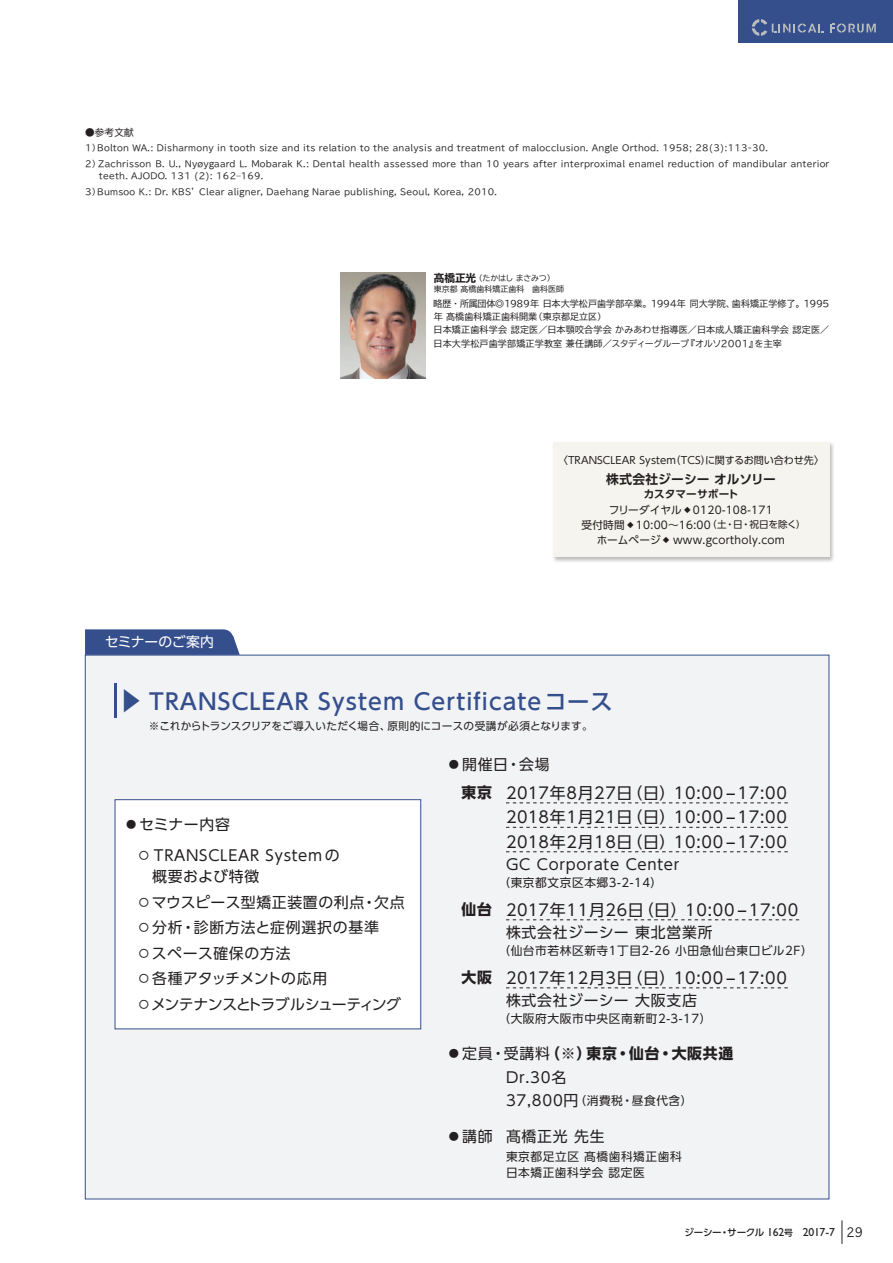
<style>
.page{position:relative;width:893px;height:1263px;background:#fff}
.page>*{position:absolute;margin:0;border:0;box-sizing:border-box;transform-origin:0 0}
.t1{font:300 25.5px "UD Shin Go Pr 6 N";color:#354e8c}
.t2{font:500 22.35px "UD Shin Go Pr 6 N";letter-spacing:.05em;color:#354e8c}
.t3{font:15.9px/24.5px "UD Shin Go Pr 6 N";letter-spacing:.05em;color:#231f20;text-align:justify}
.t4{font:14.85px/30.8px "UD Shin Go Pr 6 N";letter-spacing:.05em;color:#231f20}
.t5{font:14.85px/25.5px "UD Shin Go Pr 6 N";letter-spacing:.025em;color:#231f20}
.t6{font:13.8px "UD Shin Go Pr 6 N";letter-spacing:-.005em;color:#fff}
.t7{font:700 12.75px "UD Shin Go Pr 6 N De";color:#231f20}
.t8{font:11.7px/15.9px "UD Shin Go Pr 6 N";letter-spacing:.05em;color:#231f20}
.t9{font:10.65px/14.9px "UD Shin Go Pr 6 N";letter-spacing:.025em;color:#231f20;text-align:center}
.t10{font:10.65px "UD Shin Go Pr 6 N";letter-spacing:.005em;color:#231f20}
.t11{font:700 10.65px "UD Shin Go Pr 6 N De";letter-spacing:.005em;color:#231f20}
.t12{font:10.05px "UD Shin Go Pr 6 N";letter-spacing:.005em;color:#231f20}
.t13{font:500 9.6px "UD Shin Go Pro";letter-spacing:-.045em;color:#231f20}
.t14{font:9.6px "TBUD Go Std";color:#231f20}
.t15{font:9px/13.4px "TBUD Go Std";letter-spacing:.01em;color:#231f20}
.t16{font:8.55px/15.9px "TBUD Go Std";letter-spacing:.025em;color:#231f20}
.t17{font:7.95px/12px "TBUD Go Std";color:#231f20}
.s1{font-family:"UD Shin Go Pr 6 N"}
.s2{font-weight:700;font-stretch:expanded;font-size:10.65px}
.s3{font-size:9.6px}
.s4{font-weight:700;font-size:14.85px}
.s5{font-weight:700}
.s6{font-size:14.85px}
.s7{font-family:"Gill Sans Std";font-weight:400;font-size:11.7px}
.s8{font-size:8.7px}
.s9{font-family:"Copperplate Gothic Std 29 AB";font-weight:400;font-size:13.35px}
</style>
<div class="page">
<img style="left:340px;top:272px;width:85px;height:106px">
<svg style="left:85px;top:629px;width:155px;height:26px"></svg>
<div style="left:85px;top:655px;width:744px;height:544px;background:#f2f3f4"></div>
<div style="left:552px;top:441px;width:283px;height:122px;background:#231f20;opacity:.3"></div>
<div style="left:553px;top:442px;width:276px;height:115px;background:#f5f4ef"></div>
<div style="left:115px;top:800px;width:306px;height:229px;background:#fff"></div>
<div style="left:115px;top:799px;width:306px;height:230px;border:1px solid #354e8c"></div>
<hr style="left:115px;top:684px;width:2px;height:34px;background:#354e8c">
<svg style="left:506px;top:802px;width:282px;height:1px"></svg>
<svg style="left:506px;top:827px;width:282px;height:1px"></svg>
<svg style="left:506px;top:851px;width:282px;height:1px"></svg>
<svg style="left:506px;top:919px;width:293px;height:1px"></svg>
<svg style="left:506px;top:987px;width:282px;height:1px"></svg>
<div style="left:739px;top:0;width:154px;height:43px;background:#354e8c"></div>
<svg style="left:830px;top:23px;width:46px;height:10px"></svg>
<svg style="left:752px;top:19px;width:71px;height:17px"></svg>
<svg style="left:842px;top:1220px;width:1px;height:24px"></svg>
<p class="t14" style="left:85px;top:124px;width:50px">●参考文献</p>
<p class="t16" style="left:85px;top:140px;width:746px">1）Bolton WA.: Disharmony in tooth size and its relation to the analysis and treatment of malocclusion. An<span class="s1">g</span>le Orthod. 1958; 28(3):113-30.<br>2）Zachrisson B. U., Nyøy<span class="s1">g</span>aard L. Mobarak K.: Dental health assessed more than 10 years after interproximal enamel reduction of mandibular anterior</p>
<p class="t16" style="left:85px;top:167px;width:414px;text-indent:14px">teeth. AJODO. 131 (2): 162–169.<br>3）Bumsoo K.: Dr. KBS’Clear ali<span class="s1">g</span>ner, Daehan<span class="s1">g</span> Narae publishin<span class="s1">g</span>, Seoul, Korea, 2010.</p>
<p class="t17" style="left:434px;top:271px;width:132px"><span class="s2">髙橋正光</span>（たかはし まさみつ）東京都 髙橋歯科矯正歯科　歯科医師</p>
<p class="t15" style="left:434px;top:296px;width:397px">略歴・所属団体◎1989年 日本大学松戸歯学部卒業。1994年 同大学院、歯科矯正学修了。1995年 髙橋歯科矯正歯科開業（東京都足立区）<br>日本矯正歯科学会 認定医／日本顎咬合学会 かみあわせ指導医／日本成人矯正歯科学会 認定医／日本大学松戸歯学部矯正学教室 兼任講師／スタディーグループ『オルソ2001』を主宰</p>
<h3 class="t6" style="left:105px;top:631px;width:111px">セミナーのご案内</h3>
<p class="t12" style="left:558px;top:452px;width:268px">〈TRANSCLEAR System（TCS）に関するお問い合わせ先〉</p>
<h3 class="t7" style="left:606px;top:469px;width:171px">株式会社ジーシー オルソリー</h3>
<p class="t11" style="left:644px;top:485px;width:96px">カスタマーサポート</p>
<p class="t9" style="left:581px;top:502px;width:226px">フリーダイヤル❖0120-108-171<br>受付時間❖10:00〜16:00<span class="s3">（土・日・祝日を除く）</span>ホームページ❖www.gcortholy.com</p>
<h1 class="t1" style="left:152px;top:688px;width:27px;rotate:90deg">▲</h1>
<h2 class="t2" style="left:149px;top:683px;width:465px">TRANSCLEAR System Certificateコース</h2>
<p class="t10" style="left:149px;top:717px;width:445px">※これからトランスクリアをご導入いただく場合、原則的にコースの受講が必須となります。</p>
<h3 class="t4" style="left:136px;top:808px;width:205px;text-indent:-13px">⃝セミナー内容◦TRANSCLEAR Systemの</h3>
<h3 class="t5" style="left:136px;top:863px;width:270px">　概要および特徴<br>◦マウスピース型矯正装置の利点・欠点◦分析・診断方法と症例選択の基準<br>◦スペース確保の方法<br>◦各種アタッチメントの応用<br>◦メンテナンスとトラブルシューティング</h3>
<h3 class="t4" style="left:446px;top:749px;width:105px">⃝開催日・会場</h3>
<h3 class="t3" style="left:506px;top:780px;width:282px;text-indent:-45px"><span class="s4">東京</span> 2017年8月27日（日）10:00-17:00<br>2018年1月21日（日）10:00-17:00<br>2018年2月18日（日）10:00-17:00</h3>
<h3 class="t4" style="left:506px;top:848px;width:175px">GC Corporate Center</h3>
<h3 class="t8" style="left:498px;top:874px;width:165px">（東京都文京区本郷3-2-14）</h3>
<h3 class="t3" style="left:461px;top:897px;width:338px"><span class="s4">仙台</span> 2017年11月26日（日）10:00-17:00</h3>
<h3 class="t4" style="left:506px;top:916px;width:208px">株式会社ジーシー 東北営業所</h3>
<h3 class="t8" style="left:498px;top:942px;width:316px">（仙台市若林区新寺1丁目2-26 小田急仙台東口ビル2F）</h3>
<h3 class="t3" style="left:461px;top:965px;width:327px"><span class="s4">大阪</span> 2017年12月3日（日）10:00-17:00</h3>
<h3 class="t4" style="left:506px;top:984px;width:192px">株式会社ジーシー 大阪支店</h3>
<h3 class="t8" style="left:498px;top:1010px;width:215px">（大阪府大阪市中央区南新町2-3-17）</h3>
<h3 class="t4" style="left:506px;top:1041px;width:229px;line-height:23.4px;text-indent:-60px">⃝定員・受講料<span class="s5">（※）東京・仙台・大阪共通<br></span>Dr.30名</h3>
<h3 class="t8" style="left:506px;top:1092px;width:188px"><span class="s6">37,800円</span>（消費税・昼食代含）</h3>
<h3 class="t4" style="left:446px;top:1121px;width:160px">⃝講師 髙橋正光 先生</h3>
<h3 class="t8" style="left:506px;top:1148px;width:177px">東京都足立区 髙橋歯科矯正歯科日本矯正歯科学会 認定医</h3>
<p class="t13" style="left:684px;top:1225px;width:180px">ジーシー・サークル <span class="s7">162</span><span class="s8">号</span> <span class="s7">2017-7</span> <span class="s9">29</span></p>
</div>
